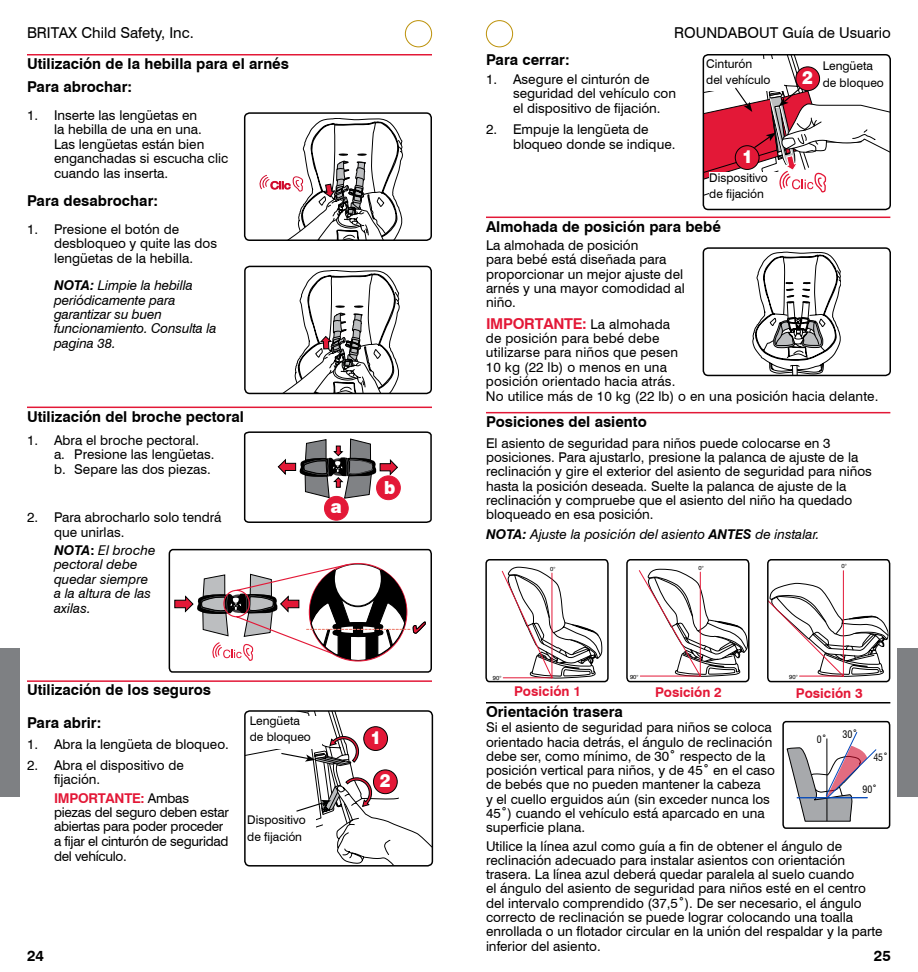
<style>
.page{position:relative;width:918px;height:972px;background:#fff}
.page>*{position:absolute;margin:0;border:0;box-sizing:border-box;transform-origin:0 0}
.t1{font:900 18px "Swiss 721 BT";color:#fff;scale:.92 1}
.t2{font:700 15px/23.4px "Swiss 721 BT";color:#000}
.t3{font:15px "Swiss 721 BT";color:#000}
.t4{font:700 15px "Swiss 721 BT";letter-spacing:-.02em;color:#e31837}
.t5{font:13.5px/14.2px "Swiss 721 BT";color:#000}
.t6{font:italic 13.5px/14.4px "Swiss 721 BT";color:#000}
.t7{font:13.5px/14.4px "Swiss 721 BT";letter-spacing:-.02em;color:#000}
.t8{font:700 13.5px "Swiss 721 BT";color:#e31837}
.t9{font:12px/16.4px "Swiss 721 BT";color:#000}
.t10{font:condensed 10.05px "Swiss 721 BT";color:#000}
.t11{font:condensed 9.9px "Swiss 721 BT";color:#000}
.t12{font:5.85px "Swiss 721 BT";color:#000}
.s1{font-weight:700}
.s2{font-weight:700;font-style:normal}
.s3{font-weight:400;font-size:13.5px;color:#000}
.s4{font-weight:700;color:#e31837}
</style>
<div class="page">
<div style="left:486px;top:20px;width:27px;height:27px;border:1px solid #bc9109;border-radius:50%"></div>
<div style="left:405px;top:20px;width:27px;height:27px;border:1px solid #bc9109;border-radius:50%"></div>
<div style="left:0;top:648px;width:20px;height:148px;background:#7e8083"></div>
<div style="left:897px;top:648px;width:21px;height:148px;background:#7e8083"></div>
<hr style="left:486px;top:217px;width:404px;height:1px;background:#e31837">
<hr style="left:486px;top:412px;width:404px;height:1px;background:#e31837">
<hr style="left:486px;top:702px;width:404px;height:2px;background:#000">
<hr style="left:27px;top:407px;width:405px;height:1px;background:#e31837">
<hr style="left:27px;top:54px;width:405px;height:2px;background:#e31837">
<svg style="left:753px;top:252px;width:88px;height:121px"></svg>
<div style="left:703px;top:247px;width:188px;height:129px;border:2px solid #000;border-radius:5px"></div>
<svg style="left:243px;top:431px;width:189px;height:92px"></svg>
<div style="left:244px;top:112px;width:188px;height:129px;border:2px solid #000;border-radius:5px"></div>
<svg style="left:285px;top:270px;width:114px;height:121px"></svg>
<div style="left:244px;top:266px;width:188px;height:128px;border:2px solid #000;border-radius:5px"></div>
<svg style="left:782px;top:720px;width:109px;height:109px"></svg>
<div style="left:324px;top:496px;width:24px;height:24px;background:#e31837;border-radius:50%"></div>
<div style="left:324px;top:496px;width:25px;height:24px;border:1px solid #e31837;border-radius:50%"></div>
<div style="left:377px;top:476px;width:23px;height:24px;background:#e31837;border-radius:50%"></div>
<div style="left:376px;top:476px;width:25px;height:24px;border:1px solid #e31837;border-radius:50%"></div>
<svg style="left:259px;top:118px;width:144px;height:122px"></svg>
<svg style="left:168px;top:548px;width:264px;height:125px"></svg>
<hr style="left:27px;top:680px;width:405px;height:2px;background:#e31837">
<div style="left:244px;top:710px;width:189px;height:157px;border:2px solid #000;border-radius:5px"></div>
<svg style="left:245px;top:711px;width:187px;height:155px"></svg>
<div style="left:703px;top:54px;width:188px;height:156px;border:2px solid #000;border-radius:5px"></div>
<svg style="left:703px;top:55px;width:187px;height:141px"></svg>
<div style="left:709px;top:173px;width:68px;height:32px;background:#fff"></div>
<svg style="left:485px;top:559px;width:124px;height:124px"></svg>
<svg style="left:626px;top:559px;width:124px;height:124px"></svg>
<svg style="left:767px;top:559px;width:124px;height:124px"></svg>
<p class="t3" style="left:27px;top:24px;width:168px">BRITAX Child Safety, Inc.</p>
<p class="t3" style="left:674px;top:24px;width:218px">ROUNDABOUT Guía de Usuario</p>
<p class="t2" style="left:27px;top:52px;width:264px">Utilización de la hebilla para el arnés<br>Para abrochar:</p>
<p class="t5" style="left:54px;top:108px;width:176px;text-indent:-27px">1. Inserte las lengüetas en<br>la hebilla de una en una.<br>Las lengüetas están bien enganchadas si escucha clic cuando las inserta.</p>
<p class="t2" style="left:27px;top:189px;width:133px">Para desabrochar:</p>
<p class="t5" style="left:54px;top:222px;width:165px;text-indent:-27px">1. Presione el botón de desbloqueo y quite las dos lengüetas de la hebilla.</p>
<p class="t6" style="left:54px;top:278px;width:164px"><span class="s1">NOTA:</span> Limpie la hebilla periódicamente para garantizar su buen funcionamiento. Consulta la pagina 38.</p>
<p class="t2" style="left:27px;top:404px;width:219px">Utilización del broche pectoral</p>
<p class="t5" style="left:54px;top:433px;width:162px;line-height:14.7px;text-indent:-27px">1. Abra el broche pectoral.<br>a. Presione las lengüetas. b. Separe las dos piezas.</p>
<p class="t5" style="left:54px;top:510px;width:169px;text-indent:-27px">2. Para abrocharlo solo tendrá que unirlas.</p>
<p class="t6" style="left:54px;top:543px;width:103px"><span class="s1">NOTA</span><span class="s2">:</span> El broche pectoral debe quedar siempre a la altura de las axilas.</p>
<p class="t2" style="left:27px;top:678px;width:186px">Utilización de los seguros</p>
<h1 class="t1" style="left:330px;top:496px;width:14px">a</h1>
<h1 class="t1" style="left:384px;top:476px;width:14px">b</h1>
<p class="t2" style="left:486px;top:48px;width:85px">Para cerrar:</p>
<p class="t5" style="left:513px;top:72px;width:165px;text-indent:-27px">1. Asegure el cinturón de seguridad del vehículo con el dispositivo de fijación.</p>
<p class="t5" style="left:513px;top:121px;width:164px;line-height:15px;text-indent:-27px">2. Empuje la lengüeta de bloqueo donde se indique.</p>
<p class="t9" style="left:706px;top:55px;width:66px">Cinturón del vehículo</p>
<h1 class="t1" style="left:742px;top:146px;width:13px">1</h1>
<p class="t9" style="left:709px;top:169px;width:60px">Dispositivo de fijación</p>
<h1 class="t1" style="left:802px;top:67px;width:13px">2</h1>
<p class="t9" style="left:823px;top:58px;width:63px">Lengüeta de bloqueo</p>
<p class="t2" style="left:486px;top:214px;width:236px">Almohada de posición para bebé</p>
<p class="t5" style="left:486px;top:238px;width:200px">La almohada de posición<br>para bebé está diseñada para proporcionar un mejor ajuste del arnés y una mayor comodidad al niño.</p>
<p class="t4" style="left:486px;top:314px;width:186px">IMPORTANTE: <span class="s3">La almohada</span></p>
<p class="t5" style="left:486px;top:331px;width:394px">de posición para bebé debe<br>utilizarse para niños que pesen<br>10 kg (22 lb) o menos en una<br>posición orientado hacia atrás.<br>No utilice más de 10 kg (22 lb) o en una posición hacia delante.</p>
<p class="t2" style="left:486px;top:410px;width:162px">Posiciones del asiento</p>
<p class="t5" style="left:486px;top:436px;width:387px">El asiento de seguridad para niños puede colocarse en 3 posiciones. Para ajustarlo, presione la palanca de ajuste de la reclinación y gire el exterior del asiento de seguridad para niños hasta la posición deseada. Suelte la palanca de ajuste de la reclinación y compruebe que el asiento del niño ha quedado bloqueado en esa posición.</p>
<p class="t6" style="left:486px;top:526px;width:335px"><span class="s1">NOTA:</span> Ajuste la posición del asiento <span class="s1">ANTES</span> de instalar.</p>
<p class="t12" style="left:550px;top:565px;width:7px">0°</p>
<p class="t12" style="left:699px;top:565px;width:7px">0°</p>
<p class="t12" style="left:842px;top:562px;width:7px">0°</p>
<p class="t12" style="left:493px;top:675px;width:10px">90°</p>
<p class="t12" style="left:630px;top:673px;width:10px">90°</p>
<p class="t12" style="left:789px;top:673px;width:10px">90°</p>
<p class="t8" style="left:514px;top:683px;width:68px">Posición 1</p>
<p class="t8" style="left:655px;top:684px;width:68px">Posición 2</p>
<p class="t8" style="left:796px;top:685px;width:68px">Posición 3</p>
<p class="t2" style="left:486px;top:700px;width:138px">Orientación trasera</p>
<p class="t5" style="left:486px;top:720px;width:291px">Si el asiento de seguridad para niños se coloca orientado hacia detrás, el ángulo de reclinación debe ser, como mínimo, de 30˚ respecto de la posición vertical para niños, y de 45˚ en el caso de bebés que no pueden mantener la cabeza<br>y el cuello erguidos aún (sin exceder nunca los 45˚) cuando el vehículo está aparcado en una superficie plana.</p>
<p class="t5" style="left:486px;top:839px;width:398px">Utilice la línea azul como guía a fin de obtener el ángulo de reclinación adecuado para instalar asientos con orientación trasera. La línea azul deberá quedar paralela al suelo cuando<br>el ángulo del asiento de seguridad para niños esté en el centro del intervalo comprendido (37,5˚). De ser necesario, el ángulo correcto de reclinación se puede lograr colocando una toalla enrollada o un flotador circular en la unión del respaldar y la parte inferior del asiento.</p>
<p class="t9" style="left:250px;top:713px;width:63px">Lengüeta de bloqueo</p>
<p class="t2" style="left:27px;top:711px;width:76px">Para abrir:</p>
<p class="t5" style="left:27px;top:737px;width:203px">1. Abra la lengüeta de bloqueo.</p>
<p class="t5" style="left:54px;top:758px;width:131px;text-indent:-27px">2. Abra el dispositivo de fijación.</p>
<p class="t7" style="left:54px;top:791px;width:176px"><span class="s4">IMPORTANTE:</span> Ambas piezas del seguro deben estar abiertas para poder proceder a fijar el cinturón de seguridad del vehículo.</p>
<p class="t10" style="left:843px;top:728px;width:16px">30˚</p>
<h1 class="t1" style="left:371px;top:727px;width:13px">1</h1>
<p class="t11" style="left:817px;top:734px;width:11px">0˚</p>
<p class="t11" style="left:873px;top:751px;width:16px">45˚</p>
<p class="t11" style="left:863px;top:784px;width:16px">90˚</p>
<h1 class="t1" style="left:380px;top:770px;width:13px">2</h1>
<p class="t9" style="left:247px;top:812px;width:60px">Dispositivo de fijación</p>
<p class="t2" style="left:27px;top:944px;width:19px">24</p>
<p class="t2" style="left:874px;top:944px;width:19px">25</p>
</div>
